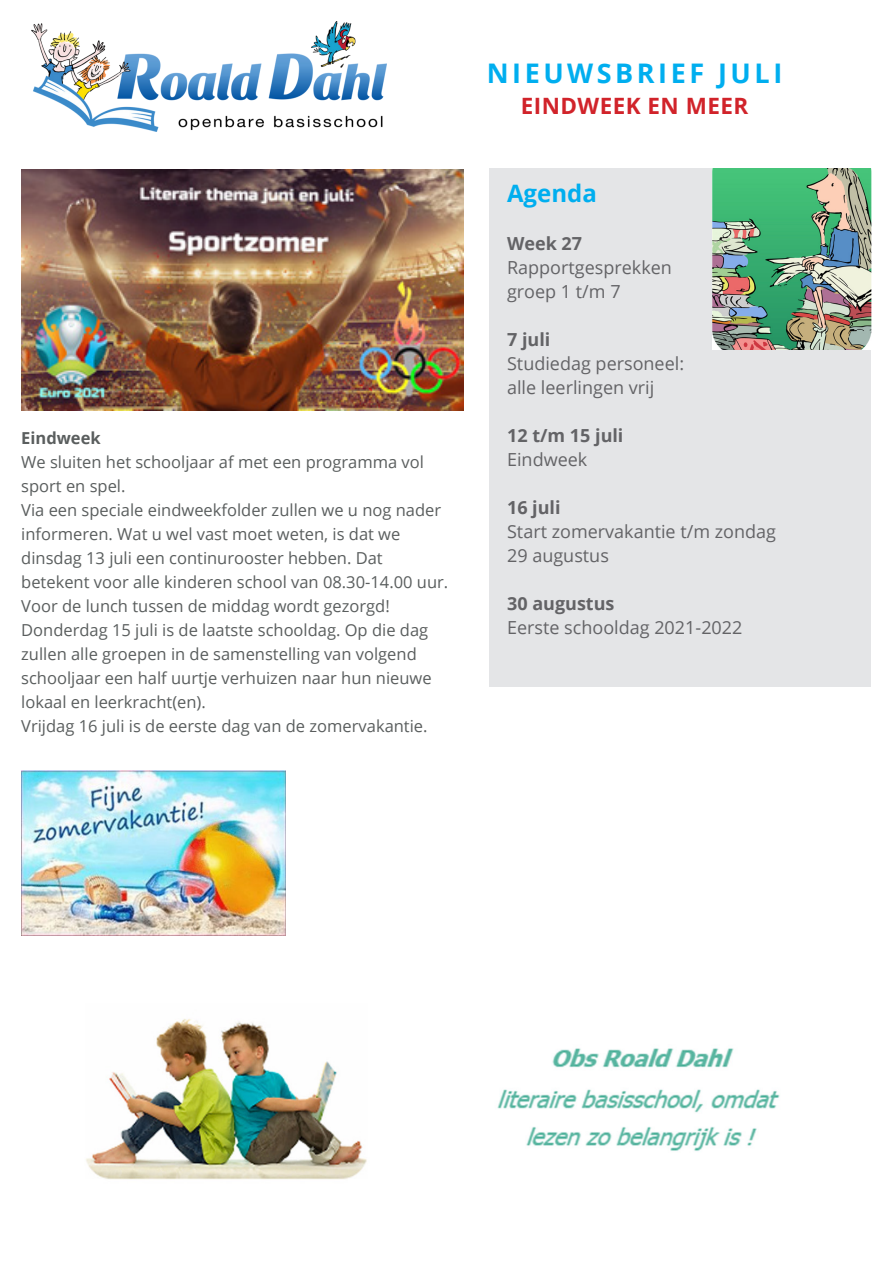
<style>
.page{position:relative;width:893px;height:1263px;background:#fff}
.page>*{position:absolute;margin:0;border:0;box-sizing:border-box;transform-origin:0 0}
.t1{font:700 27px "Open Sans";letter-spacing:.13em;color:#00aeef}
.t2{font:700 24px "Open Sans";color:#00aeef}
.t3{font:700 22.5px "Open Sans";letter-spacing:.02em;color:#d1232a}
.t4{font:18px/24px "Open Sans";color:#636366}
.t5{font:700 18px/24px "Open Sans";color:#636366}
.t6{font:16.5px/24px "Open Sans";color:#5a5e5e}
.s1{font-weight:700}
.s2{font-weight:400}
</style>
<div class="page">
<div style="left:489px;top:169px;width:382px;height:518px;background:#e4e5e7"></div>
<img style="left:32px;top:21px;width:355px;height:111px">
<img style="left:713px;top:169px;width:158px;height:180px">
<img style="left:86px;top:1019px;width:694px;height:161px">
<img style="left:21px;top:169px;width:442px;height:241px">
<img style="left:22px;top:770px;width:264px;height:165px">
<p class="t6" style="left:21px;top:426px;width:404px"><span class="s1">Eindweek<br></span>We sluiten het schooljaar af met een programma vol sport en spel.</p>
<p class="t6" style="left:21px;top:498px;width:429px">Via een speciale eindweekfolder zullen we u nog nader informeren. Wat u wel vast moet weten, is dat we dinsdag 13 juli een continurooster hebben. Dat betekent voor alle kinderen school van 08.30-14.00 uur.<br>Voor de lunch tussen de middag wordt gezorgd!<br>Donderdag 15 juli is de laatste schooldag. Op die dag zullen alle groepen in de samenstelling van volgend schooljaar een half uurtje verhuizen naar hun nieuwe lokaal en leerkracht(en).</p>
<p class="t6" style="left:21px;top:714px;width:408px">Vrijdag 16 juli is de eerste dag van de zomervakantie.</p>
<p class="t1" style="left:487px;top:54px;width:297px">NIEUWSBRIEF JULI</p>
<p class="t3" style="left:521px;top:90px;width:229px">EINDWEEK EN MEER</p>
<p class="t2" style="left:507px;top:177px;width:91px">Agenda</p>
<p class="t4" style="left:507px;top:231px;width:166px"><span class="s1">Week 27<br></span>Rapportgesprekken groep 1 t/m 7</p>
<p class="t4" style="left:507px;top:327px;width:179px"><span class="s1">7 juli<br></span>Studiedag personeel: alle leerlingen vrij</p>
<p class="t5" style="left:507px;top:423px;width:118px">12 t/m 15 juli<br><span class="s2">Eindweek</span></p>
<p class="t4" style="left:507px;top:495px;width:270px"><span class="s1">16 juli<br></span>Start zomervakantie t/m zondag<br>29 augustus</p>
<p class="t4" style="left:507px;top:591px;width:237px"><span class="s1">30 augustus<br></span>Eerste schooldag 2021-2022</p>
</div>
